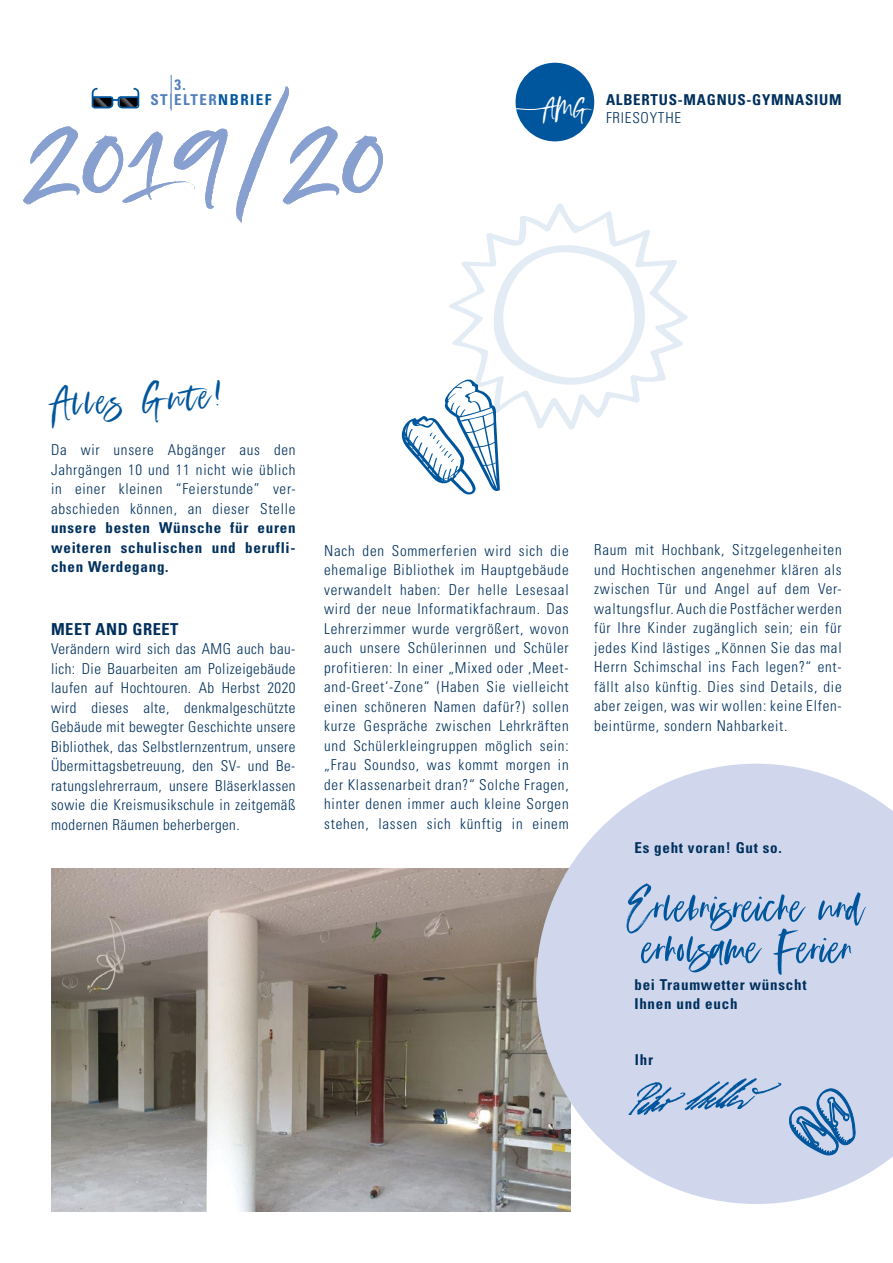
<style>
.page{position:relative;width:893px;height:1263px;background:#fff}
.page>*{position:absolute;margin:0;border:0;box-sizing:border-box;transform-origin:0 0}
.t1{font:176.4px "Opulent Brush Alt";color:#88a0cf}
.t2{font:54.6px/41.4px "Opulent Brush Alt";color:#00569d}
.t3{font:46.65px "Opulent Brush Alt";color:#00569d}
.t4{font:700 condensed 16.5px "Univers";letter-spacing:.03em;color:#00305d}
.t5{font:300 condensed 15px/19.5px "Univers";letter-spacing:.05em;color:#00305d;text-align:justify}
.t6{font:700 condensed 15px/19.5px "Univers";letter-spacing:.05em;color:#00305d}
.t7{font:700 condensed 15px "Univers";letter-spacing:.1em;color:#527fbb}
.s1{font-weight:300}
.s2{color:#00569d}
</style>
<div class="page">
<img style="left:51px;top:869px;width:520px;height:343px">
<svg style="left:536px;top:764px;width:357px;height:440px;background:#d3d9eb"></svg>
<div style="left:516px;top:63px;width:78px;height:78px;background:#00569d;border-radius:50%"></div>
<svg style="left:515px;top:106px;width:35px;height:6px"></svg>
<img style="left:626px;top:1075px;width:157px;height:39px">
<hr style="left:171px;top:75px;width:1px;height:36px;background:#527fbb">
<img style="left:91px;top:87px;width:49px;height:22px">
<svg style="left:787px;top:1088px;width:70px;height:71px;background:#93b1d5"></svg>
<svg style="left:486px;top:203px;width:202px;height:179px"></svg>
<svg style="left:402px;top:241px;width:248px;height:254px"></svg>
<p class="t7" style="left:174px;top:75px;width:13px">3.</p>
<h1 class="t1" style="left:26px;top:52px;width:365px">2019/20</h1>
<p class="t7" style="left:150px;top:91px;width:123px">ST<span class="s1">|</span>ELTER<span class="s2">NBRIEF</span></p>
<h3 class="t3" style="left:51px;top:377px;width:171px;rotate:-3deg">Alles Gute!</h3>
<p class="t6" style="left:544px;top:91px;width:299px;line-height:18px;text-indent:62px">ALBERTUS-MAGNUS-GYMNASIUM<br><sup>AMG</sup> <span class="s1">FRIESOYTHE</span></p>
<p class="t5" style="left:51px;top:440px;width:246px">Da wir unsere Abgänger aus den Jahrgängen 10 und 11 nicht wie üblich in einer kleinen “Feierstunde” ver&shy;abschieden können, an dieser Stelle</p>
<p class="t6" style="left:51px;top:518px;width:246px;text-align:justify">unsere besten Wünsche für euren weiteren schulischen und berufli&shy;chen Werdegang.</p>
<p class="t4" style="left:51px;top:619px;width:129px">MEET AND GREET</p>
<p class="t5" style="left:51px;top:639px;width:246px">Verändern wird sich das AMG auch bau&shy;lich: Die Bauarbeiten am Polizeigebäude laufen auf Hochtouren. Ab Herbst 2020 wird dieses alte, denkmalgeschützte Gebäude mit bewegter Geschichte unsere Bibliothek, das Selbstlernzentrum, unsere Übermittagsbetreuung, den SV- und Be&shy;ratungslehrerraum, unsere Bläserklassen sowie die Kreismusikschule in zeitgemäß modernen Räumen beherbergen.</p>
<p class="t5" style="left:324px;top:541px;width:246px">Nach den Sommerferien wird sich die ehemalige Bibliothek im Hauptgebäude verwandelt haben: Der helle Lesesaal wird der neue Informatikfachraum. Das Lehrerzimmer wurde vergrößert, wovon auch unsere Schülerinnen und Schüler profitieren: In einer „Mixed oder ‚Meet&shy;and-Greet‘-Zone“ (Haben Sie vielleicht einen schöneren Namen dafür?) sollen kurze Gespräche zwischen Lehrkräften und Schülerkleingruppen möglich sein: „Frau Soundso, was kommt morgen in der Klassenarbeit dran?“ Solche Fragen, hinter denen immer auch kleine Sorgen stehen, lassen sich künftig in einem</p>
<p class="t5" style="left:594px;top:540px;width:249px">Raum mit Hochbank, Sitzgelegenheiten und Hochtischen angenehmer klären als zwischen Tür und Angel auf dem Ver&shy;waltungsflur. Auch die Postfächer werden für Ihre Kinder zugänglich sein; ein für jedes Kind lästiges „Können Sie das mal Herrn Schimschal ins Fach legen?“ ent&shy;fällt also künftig. Dies sind Details, die aber zeigen, was wir wollen: keine Elfen&shy;beintürme, sondern Nahbarkeit.</p>
<p class="t6" style="left:634px;top:838px;width:149px">Es geht voran! Gut so.</p>
<h2 class="t2" style="left:627px;top:890px;width:239px">Erlebnisreiche und erholsame Ferien</h2>
<p class="t6" style="left:634px;top:974px;width:174px">bei Traumwetter wünscht<br>Ihnen und euch</p>
<p class="t6" style="left:635px;top:1050px;width:20px">Ihr</p>
</div>
